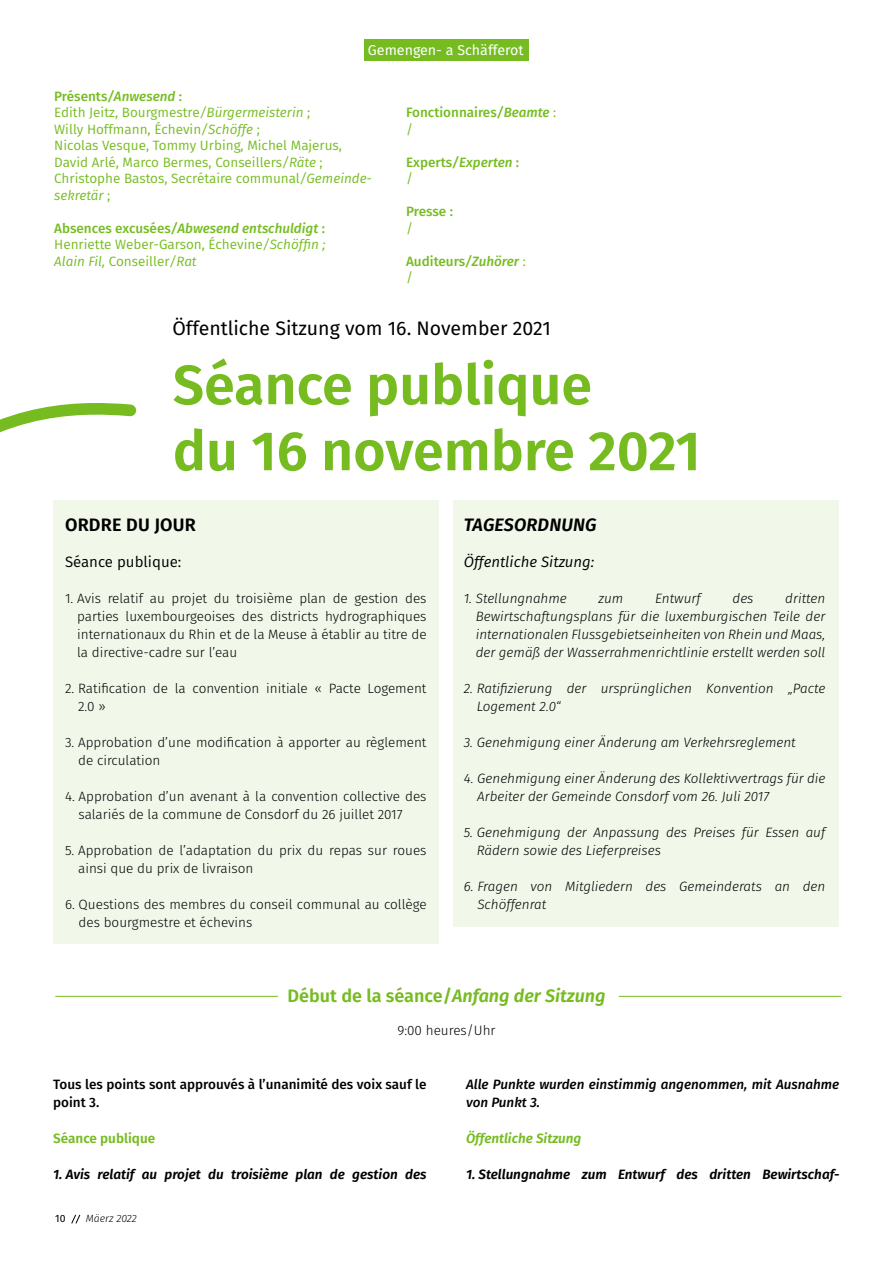
<style>
.page{position:relative;width:893px;height:1263px;background:#fff}
.page>*{position:absolute;margin:0;border:0;box-sizing:border-box;transform-origin:0 0}
.t1{font:600 55.5px/66px "Fira Sans";color:#76bc21}
.t2{font:19.5px "Fira Sans";color:#000}
.t3{font:600 18px "Fira Sans";color:#76bc21}
.t4{font:italic 600 18px "Fira Sans";letter-spacing:.01em;color:#000}
.t5{font:600 18px "Fira Sans";letter-spacing:.01em;color:#000}
.t6{font:italic 15px "Fira Sans";color:#000}
.t7{font:15px "Fira Sans";color:#000}
.t8{font:14.25px "Fira Sans";color:#fff}
.t9{font:300 13.5px/18px "Fira Sans";color:#000}
.t10{font:italic 300 13.5px/18px "Fira Sans";color:#000}
.t11{font:13.5px/16.5px "Fira Sans";color:#76bc21}
.t12{font:italic 600 13.5px "Fira Sans";color:#000}
.t13{font:italic 500 13.5px/18px "Fira Sans";color:#000}
.t14{font:500 13.5px/18px "Fira Sans";color:#000}
.t15{font:500 13.5px/16.5px "Fira Sans";color:#76bc21}
.t16{font:italic 600 13.5px "Fira Sans";color:#76bc21}
.t17{font:italic 500 13.5px/16.5px "Fira Sans";color:#76bc21}
.t18{font:600 13.5px "Fira Sans";color:#76bc21}
.t19{font:italic 300 10.5px "Fira Sans";color:#000}
.t20{font:10.5px "Fira Sans";color:#000}
.s1{font-weight:500}
.s2{font-weight:500;font-style:italic}
.s3{font-style:italic}
.s4{font-weight:400}
.s5{font-style:normal}
.s6{font-weight:400;font-style:normal}
</style>
<div class="page">
<svg style="left:71px;top:1214px;width:9px;height:10px"></svg>
<div style="left:364px;top:39px;width:165px;height:21px;background:#76bc21"></div>
<div style="left:453px;top:500px;width:386px;height:427px;background:#f1f7e9"></div>
<div style="left:53px;top:500px;width:386px;height:444px;background:#f1f7e9"></div>
<svg style="left:0;top:403px;width:136px;height:30px"></svg>
<hr style="left:55px;top:996px;width:223px;height:1px;background:#76bc21">
<hr style="left:619px;top:996px;width:222px;height:1px;background:#76bc21">
<p class="t8" style="left:368px;top:39px;width:157px">Gemengen- a Schäfferot</p>
<p class="t11" style="left:54px;top:88px;width:319px"><span class="s1">Présents</span><span class="s2">/Anwesend</span> <span class="s1">:<br></span>Edith Jeitz, Bourgmestre<span class="s3">/Bürgermeisterin</span> ;<br>Willy Hoffmann, Échevin<span class="s3">/Schöffe</span> ;<br>Nicolas Vesque, Tommy Urbing, Michel Majerus, David Arlé, Marco Bermes, Conseillers<span class="s3">/Räte</span> ; Christophe Bastos, Secrétaire communal<span class="s3">/Gemeinde&shy;sekretär</span> ;</p>
<p class="t11" style="left:54px;top:220px;width:273px;text-align:justify"><span class="s1">Absences excusées</span><span class="s2">/Abwesend entschuldigt</span> <span class="s1">:<br></span>Henriette Weber-Garson, Échevine<span class="s3">/Schöffin ; Alain Fil,</span> Conseiller<span class="s3">/Rat</span></p>
<p class="t15" style="left:406px;top:104px;width:152px">Fonctionnaires<span class="s3">/Beamte</span> <span class="s4">: /</span></p>
<p class="t17" style="left:406px;top:153px;width:115px"><span class="s5">Experts</span>/Experten <span class="s5">: </span><span class="s6">/</span></p>
<p class="t15" style="left:406px;top:203px;width:48px">Presse :</p>
<p class="t11" style="left:406px;top:220px;width:9px">/</p>
<p class="t15" style="left:406px;top:252px;width:121px">Auditeurs<span class="s3">/Zuhörer</span> <span class="s4">: /</span></p>
<h2 class="t2" style="left:172px;top:313px;width:380px">Öffentliche Sitzung vom 16. November 2021</h2>
<h1 class="t1" style="left:173px;top:349px;width:529px">Séance publique<br>du 16 novembre 2021</h1>
<h3 class="t5" style="left:65px;top:510px;width:132px">ORDRE DU JOUR</h3>
<p class="t7" style="left:65px;top:550px;width:118px">Séance publique:</p>
<p class="t9" style="left:77px;top:589px;width:351px;text-align:justify;text-indent:-12px">1. Avis relatif au projet du troisième plan de gestion des parties luxembourgeoises des districts hydrographiques internationaux du Rhin et de la Meuse à établir au titre de la directive-cadre sur l’eau</p>
<p class="t9" style="left:78px;top:679px;width:350px;text-indent:-13px">2. Ratification de la convention initiale « Pacte Logement<br>2.0 »</p>
<p class="t9" style="left:78px;top:733px;width:350px;text-indent:-13px">3. Approbation d’une modification à apporter au règlement de circulation</p>
<p class="t9" style="left:79px;top:787px;width:349px;text-indent:-14px">4. Approbation d’un avenant à la convention collective des salariés de la commune de Consdorf du 26 juillet 2017</p>
<p class="t9" style="left:78px;top:841px;width:350px;text-indent:-13px">5. Approbation de l’adaptation du prix du repas sur roues ainsi que du prix de livraison</p>
<p class="t9" style="left:79px;top:895px;width:349px;text-indent:-14px">6. Questions des membres du conseil communal au collège des bourgmestre et échevins</p>
<h3 class="t4" style="left:464px;top:510px;width:134px">TAGESORDNUNG</h3>
<p class="t6" style="left:464px;top:550px;width:132px">Öffentliche Sitzung:</p>
<p class="t10" style="left:464px;top:589px;width:105px">1. Stellungnahme</p>
<p class="t10" style="left:599px;top:589px;width:26px">zum</p>
<p class="t10" style="left:655px;top:589px;width:47px">Entwurf</p>
<p class="t10" style="left:732px;top:589px;width:22px">des</p>
<p class="t10" style="left:476px;top:589px;width:351px;text-align:justify;text-indent:309px">dritten Bewirtschaftungsplans für die luxemburgischen Teile der internationalen Flussgebietseinheiten von Rhein und Maas, der gemäß der Wasserrahmenrichtlinie erstellt werden soll</p>
<p class="t10" style="left:477px;top:679px;width:350px;text-indent:-13px">2. Ratifizierung der ursprünglichen Konvention „Pacte<br>Logement 2.0“</p>
<p class="t10" style="left:464px;top:733px;width:334px">3. Genehmigung einer Änderung am Verkehrsreglement</p>
<p class="t10" style="left:477px;top:769px;width:350px;text-indent:-14px">4. Genehmigung einer Änderung des Kollektivvertrags für die<br>Arbeiter der Gemeinde Consdorf vom 26. Juli 2017</p>
<p class="t10" style="left:477px;top:823px;width:350px;text-indent:-13px">5. Genehmigung der Anpassung des Preises für Essen auf<br>Rädern sowie des Lieferpreises</p>
<p class="t10" style="left:477px;top:877px;width:349px;text-indent:-14px">6. Fragen von Mitgliedern des Gemeinderats an den<br>Schöffenrat</p>
<h3 class="t3" style="left:287px;top:980px;width:320px">Début de la séance/<span class="s3">Anfang der Sitzung</span></h3>
<p class="t9" style="left:397px;top:1021px;width:100px">9:00 heures/Uhr</p>
<p class="t14" style="left:53px;top:1074px;width:375px">Tous les points sont approuvés à l’unanimité des voix sauf le point 3.</p>
<p class="t18" style="left:53px;top:1127px;width:103px">Séance publique</p>
<p class="t12" style="left:53px;top:1163px;width:375px">1. Avis relatif au projet du troisième plan de gestion des</p>
<p class="t20" style="left:55px;top:1211px;width:12px">10</p>
<p class="t19" style="left:86px;top:1211px;width:53px">Mäerz 2022</p>
<p class="t13" style="left:466px;top:1074px;width:375px">Alle Punkte wurden einstimmig angenommen, mit Ausnahme von Punkt 3.</p>
<p class="t16" style="left:466px;top:1127px;width:117px">Öffentliche Sitzung</p>
<p class="t12" style="left:466px;top:1163px;width:375px">1. Stellungnahme zum Entwurf des dritten Bewirtschaf-</p>
</div>
